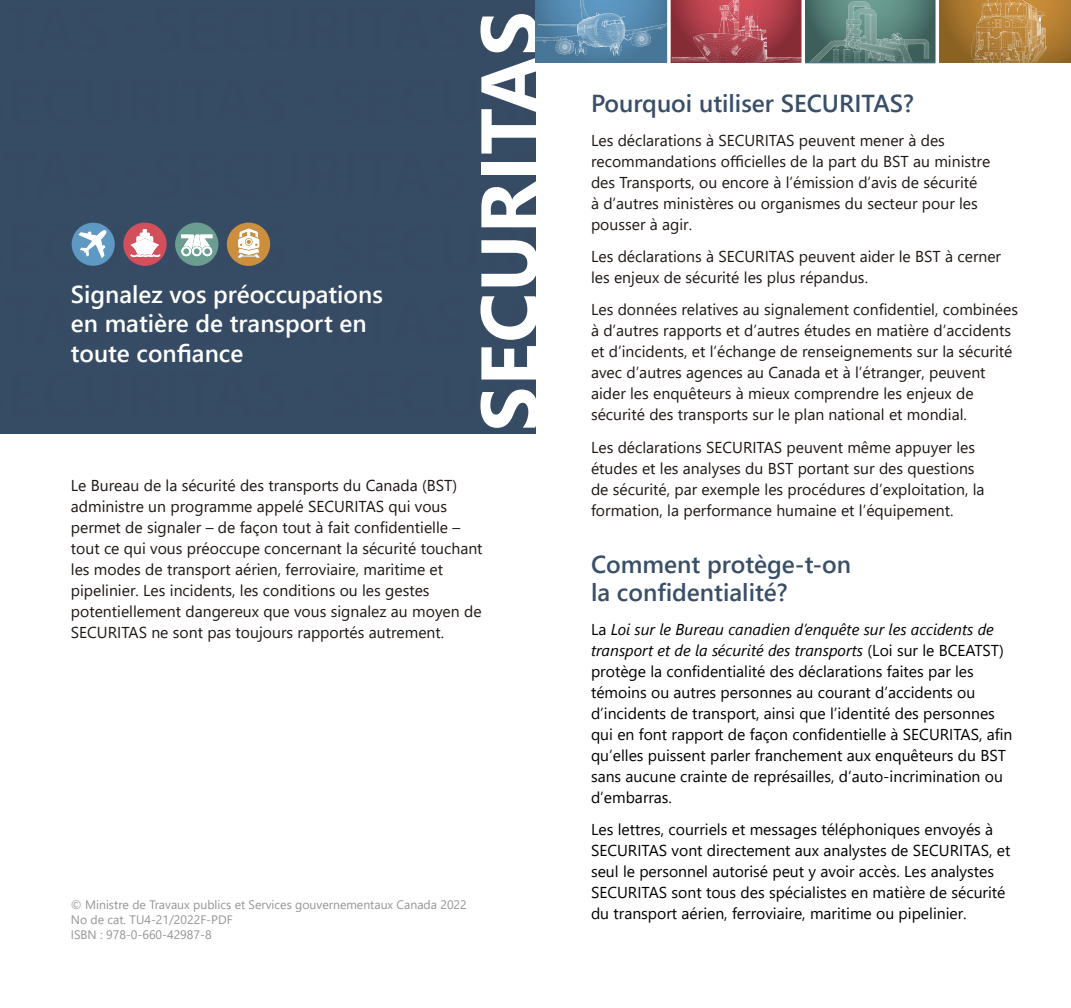
<style>
.page{position:relative;width:1071px;height:1008px;background:#fff}
.page>*{position:absolute;margin:0;border:0;box-sizing:border-box;transform-origin:0 0}
.t1{font:700 79.8px "Segoe UI";letter-spacing:.01em;color:#fff}
.t2{font:600 24.5px/28px "Segoe UI";color:#394f68}
.t3{font:600 24.32px/29.2px "Segoe UI";color:#fff}
.t4{font:15.75px/21px "Segoe UI";color:#1d1714}
.t5{font:15.75px/21px "Segoe UI";color:#000}
.t6{font:12.25px/14.7px "Segoe UI";color:#939598}
.s1{font-style:italic}
</style>
<div class="page">
<div style="left:0;top:0;width:536px;height:433px;background:#364c65"></div>
<svg style="left:805px;top:0;width:131px;height:63px;background:#5d827b"></svg>
<svg style="left:939px;top:0;width:132px;height:63px;background:#9d6e29"></svg>
<img style="left:963px;top:0;width:90px;height:63px">
<div style="left:536px;top:0;width:132px;height:63px;background:#477698"></div>
<img style="left:536px;top:0;width:131px;height:56px">
<img style="left:671px;top:0;width:131px;height:63px">
<svg style="left:667px;top:0;width:4px;height:63px"></svg>
<svg style="left:227px;top:223px;width:43px;height:43px"></svg>
<div style="left:175px;top:223px;width:43px;height:43px;background:#6b9e91;border-radius:50%"></div>
<svg style="left:192px;top:246px;width:10px;height:10px"></svg>
<svg style="left:202px;top:246px;width:10px;height:10px"></svg>
<svg style="left:181px;top:246px;width:10px;height:10px"></svg>
<svg style="left:181px;top:235px;width:31px;height:19px"></svg>
<svg style="left:72px;top:223px;width:43px;height:43px"></svg>
<div style="left:123px;top:223px;width:44px;height:43px;background:#d44f5c;border-radius:50%"></div>
<svg style="left:131px;top:229px;width:29px;height:28px"></svg>
<h3 class="t3" style="left:71px;top:278px;width:313px">Signalez vos préoccupations en matière de transport en toute confiance</h3>
<h1 class="t1" style="left:434px;top:431px;width:422px;rotate:-90deg">SECURITAS</h1>
<p class="t4" style="left:71px;top:474px;width:413px">Le Bureau de la sécurité des transports du Canada (BST) administre un programme appelé SECURITAS qui vous permet de signaler – de façon tout à fait confidentielle – tout ce qui vous préoccupe concernant la sécurité touchant les modes de transport aérien, ferroviaire, maritime et pipelinier. Les incidents, les conditions ou les gestes potentiellement dangereux que vous signalez au moyen de SECURITAS ne sont pas toujours rapportés autrement.</p>
<p class="t6" style="left:71px;top:896px;width:397px">© Ministre de Travaux publics et Services gouvernementaux Canada 2022<br>No de cat. TU4-21/2022F-PDF<br>ISBN : 978-0-660-42987-8</p>
<h2 class="t2" style="left:591px;top:87px;width:324px">Pourquoi utiliser SECURITAS?</h2>
<p class="t4" style="left:591px;top:128px;width:401px">Les déclarations à SECURITAS peuvent mener à des recommandations officielles de la part du BST au ministre des Transports, ou encore à l’émission d’avis de sécurité<br>à d’autres ministères ou organismes du secteur pour les pousser à agir.</p>
<p class="t4" style="left:591px;top:245px;width:412px">Les déclarations à SECURITAS peuvent aider le BST à cerner les enjeux de sécurité les plus répandus.</p>
<p class="t4" style="left:591px;top:298px;width:429px">Les données relatives au signalement confidentiel, combinées à d’autres rapports et d’autres études en matière d’accidents et d’incidents, et l’échange de renseignements sur la sécurité avec d’autres agences au Canada et à l’étranger, peuvent aider les enquêteurs à mieux comprendre les enjeux de sécurité des transports sur le plan national et mondial.</p>
<p class="t4" style="left:591px;top:435px;width:395px">Les déclarations SECURITAS peuvent même appuyer les études et les analyses du BST portant sur des questions de sécurité, par exemple les procédures d’exploitation, la formation, la performance humaine et l’équipement.</p>
<h2 class="t2" style="left:591px;top:549px;width:262px">Comment protège-t-on la confidentialité?</h2>
<p class="t5" style="left:591px;top:618px;width:423px">La <span class="s1">Loi sur le Bureau canadien d’enquête sur les accidents de transport et de la sécurité des transports</span> (Loi sur le BCEATST) protège la confidentialité des déclarations faites par les témoins ou autres personnes au courant d’accidents ou d’incidents de transport, ainsi que l’identité des personnes qui en font rapport de façon confidentielle à SECURITAS, afin qu’elles puissent parler franchement aux enquêteurs du BST sans aucune crainte de représailles, d’auto-incrimination ou d’embarras.</p>
<p class="t5" style="left:591px;top:818px;width:421px">Les lettres, courriels et messages téléphoniques envoyés à SECURITAS vont directement aux analystes de SECURITAS, et seul le personnel autorisé peut y avoir accès. Les analystes SECURITAS sont tous des spécialistes en matière de sécurité du transport aérien, ferroviaire, maritime ou pipelinier.</p>
</div>
